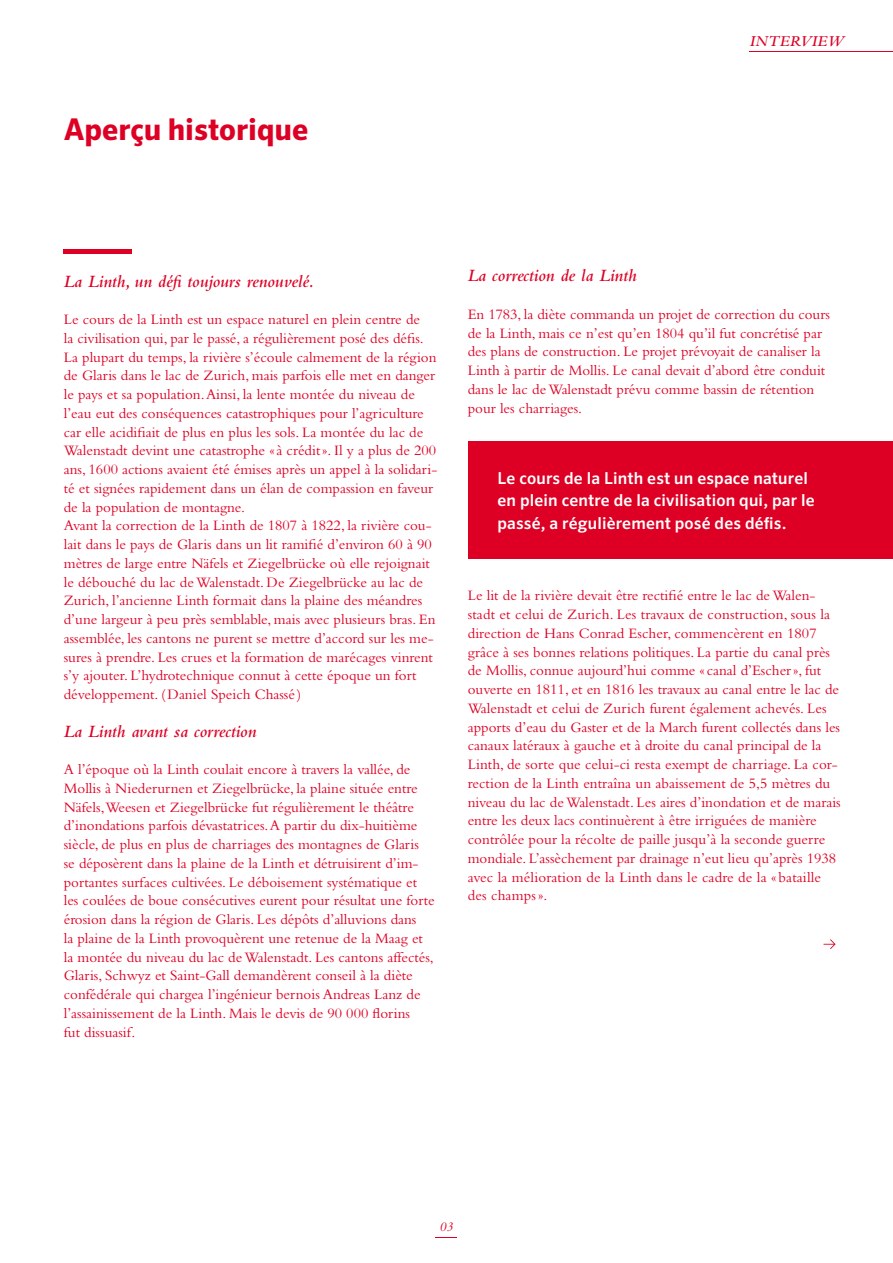
<style>
.page{position:relative;width:893px;height:1263px;background:#fff}
.page>*{position:absolute;margin:0;border:0;box-sizing:border-box;transform-origin:0 0}
.t1{font:700 30px "Sero OT";color:#de0024}
.t2{font:italic 600 18px "Bembo";color:#de0024}
.t3{font:500 16.5px/22.5px "Sero OT";letter-spacing:.01em;color:#fff}
.t4{font:italic 600 15.75px "Bembo";letter-spacing:.025em;color:#de0024}
.t5{font:15px/18.8px "Bembo";color:#de0024}
.t6{font:italic 13.5px "Bembo";color:#de0024}
</style>
<div class="page">
<div style="left:64px;top:249px;width:68px;height:5px;background:#de0024"></div>
<div style="left:468px;top:441px;width:425px;height:118px;background:#de0024"></div>
<svg style="left:823px;top:939px;width:12px;height:10px"></svg>
<hr style="left:749px;top:51px;width:144px;height:1px;background:#de0024">
<h1 class="t1" style="left:64px;top:111px;width:246px">Aperçu historique</h1>
<p class="t4" style="left:750px;top:31px;width:96px">INTERVIEW</p>
<p class="t2" style="left:64px;top:270px;width:252px">La Linth, un défi toujours renouvelé.</p>
<p class="t5" style="left:64px;top:310px;width:375px">Le cours de la Linth est un espace naturel en plein centre de<br>la civilisation qui, par le passé, a régulièrement posé des défis.<br>La plupart du temps, la rivière s’écoule calmement de la région de Glaris dans le lac de Zurich, mais parfois elle met en danger le pays et sa population.Ainsi, la lente montée du niveau de l’eau eut des conséquences catastrophiques pour l’agriculture car elle acidifiait de plus en plus les sols. La montée du lac de Walenstadt devint une catastrophe «à crédit». Il y a plus de 200 ans, 1600 actions avaient été émises après un appel à la solidari&shy;té et signées rapidement dans un élan de compassion en faveur de la population de montagne.<br>Avant la correction de la Linth de 1807 à 1822, la rivière cou&shy;lait dans le pays de Glaris dans un lit ramifié d’environ 60 à 90 mètres de large entre Näfels et Ziegelbrücke où elle rejoignait le débouché du lac deWalenstadt. De Ziegelbrücke au lac de Zurich, l’ancienne Linth formait dans la plaine des méandres d’une largeur à peu près semblable, mais avec plusieurs bras. En assemblée, les cantons ne purent se mettre d’accord sur les me&shy;sures à prendre. Les crues et la formation de marécages vinrent s’y ajouter. L’hydrotechnique connut à cette époque un fort développement. (Daniel Speich Chassé )</p>
<p class="t2" style="left:64px;top:720px;width:194px">La Linth avant sa correction</p>
<p class="t5" style="left:64px;top:760px;width:372px">A l’époque où la Linth coulait encore à travers la vallée, de Mollis à Niederurnen et Ziegelbrücke, la plaine située entre Näfels,Weesen et Ziegelbrücke fut régulièrement le théâtre d’inondations parfois dévastatrices.A partir du dix-huitième siècle, de plus en plus de charriages des montagnes de Glaris<br>se déposèrent dans la plaine de la Linth et détruisirent d’im&shy;portantes surfaces cultivées. Le déboisement systématique et les coulées de boue consécutives eurent pour résultat une forte érosion dans la région de Glaris. Les dépôts d’alluvions dans<br>la plaine de la Linth provoquèrent une retenue de la Maag et la montée du niveau du lac deWalenstadt. Les cantons affectés, Glaris, Schwyz et Saint-Gall demandèrent conseil à la diète confédérale qui chargea l’ingénieur bernois Andreas Lanz de l’assainissement de la Linth. Mais le devis de 90 000 florins<br>fut dissuasif.</p>
<p class="t2" style="left:468px;top:265px;width:170px">La correction de la Linth</p>
<p class="t5" style="left:468px;top:304px;width:364px">En 1783, la diète commanda un projet de correction du cours de la Linth, mais ce n’est qu’en 1804 qu’il fut concrétisé par des plans de construction. Le projet prévoyait de canaliser la Linth à partir de Mollis. Le canal devait d’abord être conduit dans le lac deWalenstadt prévu comme bassin de rétention pour les charriages.</p>
<p class="t3" style="left:497px;top:467px;width:319px">Le cours de la Linth est un espace naturel en plein centre de la civilisation qui, par le passé, a régulièrement posé des défis.</p>
<p class="t5" style="left:468px;top:586px;width:374px">Le lit de la rivière devait être rectifié entre le lac deWalen&shy;stadt et celui de Zurich. Les travaux de construction, sous la direction de Hans Conrad Escher, commencèrent en 1807 grâce à ses bonnes relations politiques. La partie du canal près de Mollis, connue aujourd’hui comme «canal d’Escher», fut ouverte en 1811, et en 1816 les travaux au canal entre le lac de Walenstadt et celui de Zurich furent également achevés. Les apports d’eau du Gaster et de la March furent collectés dans les canaux latéraux à gauche et à droite du canal principal de la Linth, de sorte que celui-ci resta exempt de charriage. La cor&shy;rection de la Linth entraîna un abaissement de 5,5 mètres du niveau du lac deWalenstadt. Les aires d’inondation et de marais entre les deux lacs continuèrent à être irriguées de manière contrôlée pour la récolte de paille jusqu’à la seconde guerre mondiale. L’assèchement par drainage n’eut lieu qu’après 1938 avec la mélioration de la Linth dans le cadre de la « bataille des champs».</p>
<p class="t6" style="left:440px;top:1218px;width:15px">03</p>
</div>
